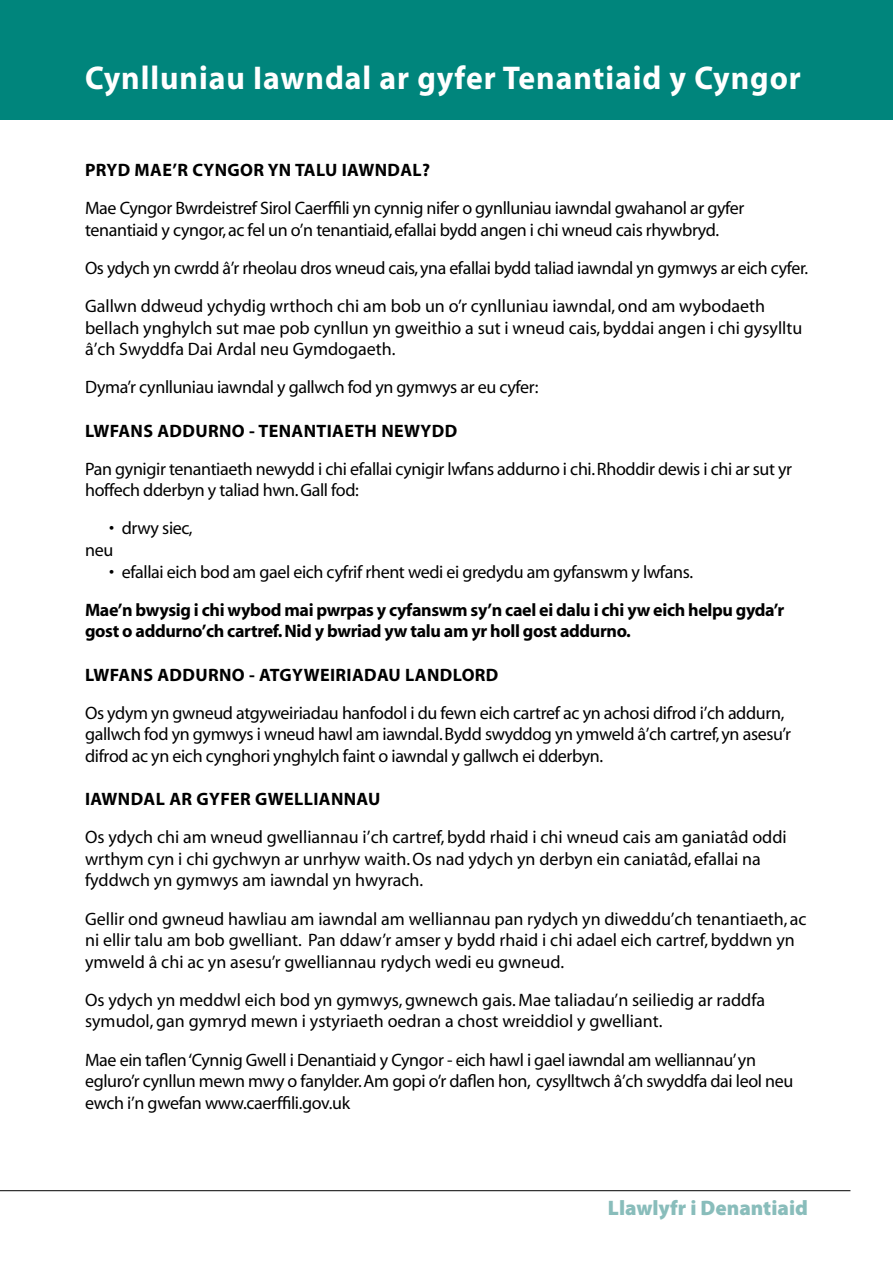
<style>
.page{position:relative;width:893px;height:1263px;background:#fff}
.page>*{position:absolute;margin:0;border:0;box-sizing:border-box;transform-origin:0 0}
.t1{font:700 33px "Myriad";letter-spacing:.03em;color:#fff;scale:.96 1}
.t2{font:900 21px "Myriad Pro";color:#89bdbb}
.t3{font:18px/21.6px "Myriad";letter-spacing:-.02em;color:#000}
.t4{font:18px/21.6px "Myriad";color:#000}
.t5{font:700 18px/21.6px "Myriad";letter-spacing:-.015em;color:#000}
.t6{font:700 18px "Myriad";letter-spacing:.02em;color:#000}
</style>
<div class="page">
<div style="left:0;top:0;width:893px;height:119px;background:#00857c"></div>
<hr style="left:0;top:1190px;width:850px;height:1px;background:#000">
<h1 class="t1" style="left:85px;top:60px;width:747px">Cynlluniau Iawndal ar gyfer Tenantiaid y Cyngor</h1>
<p class="t6" style="left:85px;top:161px;width:347px">PRYD MAE’R CYNGOR YN TALU IAWNDAL?</p>
<p class="t3" style="left:85px;top:198px;width:661px">Mae Cyngor Bwrdeistref Sirol Caerffili yn cynnig nifer o gynlluniau iawndal gwahanol ar gyfer tenantiaid y cyngor, ac fel un o’n tenantiaid, efallai bydd angen i chi wneud cais rhywbryd.</p>
<p class="t3" style="left:85px;top:250px;width:725px;line-height:38.1px">Os ydych yn cwrdd â’r rheolau dros wneud cais, yna efallai bydd taliad iawndal yn gymwys ar eich cyfer.<br>Gallwn ddweud ychydig wrthoch chi am bob un o’r cynlluniau iawndal, ond am wybodaeth</p>
<p class="t4" style="left:85px;top:318px;width:719px">bellach ynghylch sut mae pob cynllun yn gweithio a sut i wneud cais, byddai angen i chi gysylltu â’ch Swyddfa Dai Ardal neu Gymdogaeth.</p>
<p class="t3" style="left:85px;top:377px;width:455px">Dyma’r cynlluniau iawndal y gallwch fod yn gymwys ar eu cyfer:</p>
<p class="t6" style="left:85px;top:421px;width:374px">LWFANS ADDURNO - TENANTIAETH NEWYDD</p>
<p class="t3" style="left:85px;top:459px;width:709px">Pan gynigir tenantiaeth newydd i chi efallai cynigir lwfans addurno i chi. Rhoddir dewis i chi ar sut yr hoffech dderbyn y taliad hwn. Gall fod:</p>
<p class="t3" style="left:85px;top:518px;width:109px;text-indent:24px">• drwy siec, neu</p>
<p class="t3" style="left:109px;top:562px;width:586px">• efallai eich bod am gael eich cyfrif rhent wedi ei gredydu am gyfanswm y lwfans.</p>
<p class="t5" style="left:85px;top:599px;width:701px">Mae’n bwysig i chi wybod mai pwrpas y cyfanswm sy’n cael ei dalu i chi yw eich helpu gyda’r gost o addurno’ch cartref. Nid y bwriad yw talu am yr holl gost addurno.</p>
<p class="t6" style="left:85px;top:665px;width:415px">LWFANS ADDURNO - ATGYWEIRIADAU LANDLORD</p>
<p class="t3" style="left:85px;top:703px;width:707px">Os ydym yn gwneud atgyweiriadau hanfodol i du fewn eich cartref ac yn achosi difrod i’ch addurn, gallwch fod yn gymwys i wneud hawl am iawndal. Bydd swyddog yn ymweld â’ch cartref, yn asesu’r difrod ac yn eich cynghori ynghylch faint o iawndal y gallwch ei dderbyn.</p>
<p class="t6" style="left:85px;top:790px;width:297px">IAWNDAL AR GYFER GWELLIANNAU</p>
<p class="t4" style="left:85px;top:827px;width:703px">Os ydych chi am wneud gwelliannau i’ch cartref, bydd rhaid i chi wneud cais am ganiatâd oddi wrthym cyn i chi gychwyn ar unrhyw waith. Os nad ydych yn derbyn ein caniatâd, efallai na fyddwch yn gymwys am iawndal yn hwyrach.</p>
<p class="t4" style="left:85px;top:908px;width:723px">Gellir ond gwneud hawliau am iawndal am welliannau pan rydych yn diweddu’ch tenantiaeth, ac ni ellir talu am bob gwelliant. Pan ddaw’r amser y bydd rhaid i chi adael eich cartref, byddwn yn ymweld â chi ac yn asesu’r gwelliannau rydych wedi eu gwneud.</p>
<p class="t4" style="left:85px;top:990px;width:682px">Os ydych yn meddwl eich bod yn gymwys, gwnewch gais. Mae taliadau’n seiliedig ar raddfa symudol, gan gymryd mewn i ystyriaeth oedran a chost wreiddiol y gwelliant.</p>
<p class="t3" style="left:85px;top:1049px;width:710px">Mae ein taflen ‘Cynnig Gwell i Denantiaid y Cyngor - eich hawl i gael iawndal am welliannau’ yn egluro’r cynllun mewn mwy o fanylder. Am gopi o’r daflen hon, cysylltwch â’ch swyddfa dai leol neu ewch i’n gwefan www.caerffili.gov.uk</p>
<p class="t2" style="left:608px;top:1194px;width:202px">Llawlyfr i Denantiaid</p>
</div>
